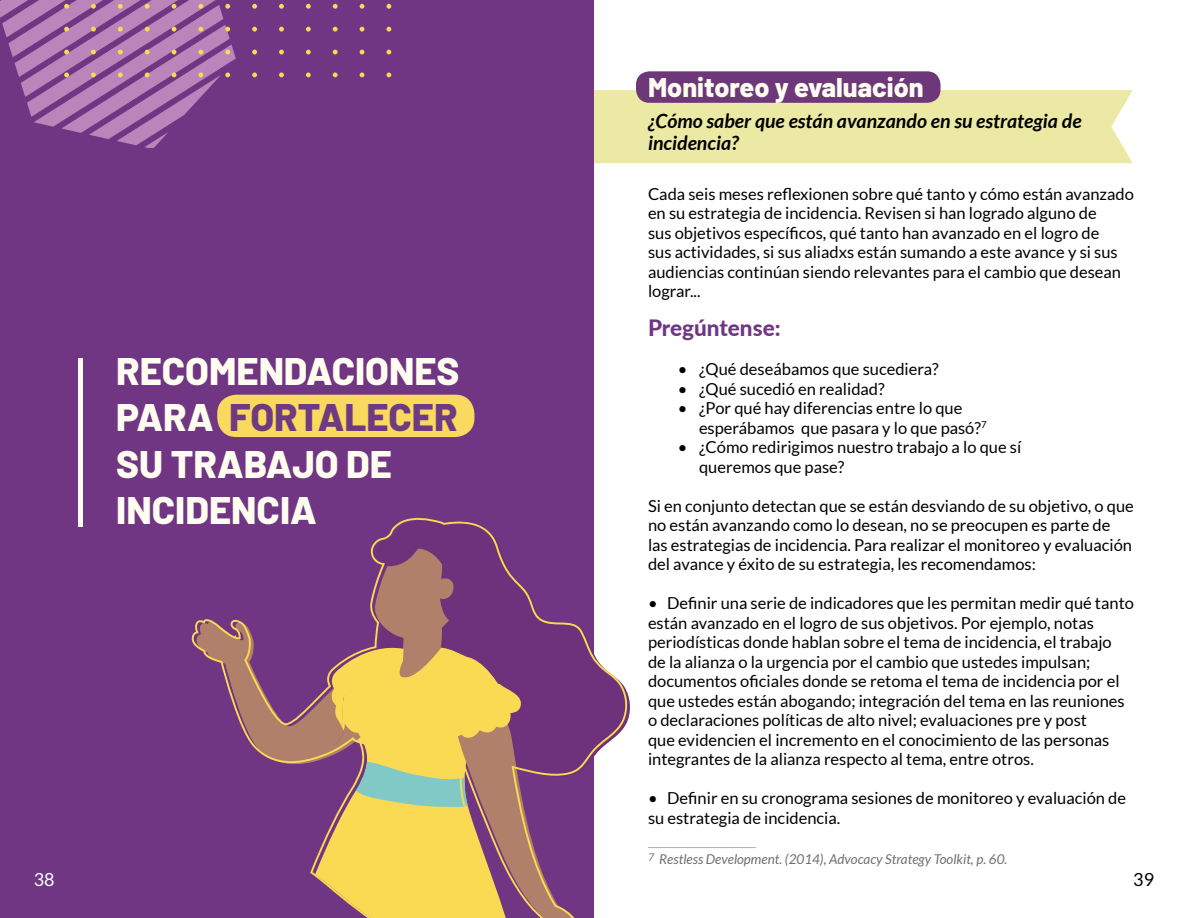
<style>
.page{position:relative;width:1188px;height:918px;background:#fff}
.page>*{position:absolute;margin:0;border:0;box-sizing:border-box;transform-origin:0 0}
.t1{font:800 38.4px/46px "Barlow";color:#fefdef}
.t2{font:800 27px "Barlow";color:#fefdf1}
.t3{font:800 22.5px "Lato";color:#703683}
.t4{font:italic 700 19.5px/22.5px "Lato";color:#000}
.t5{font:18px "Lato";color:#fff}
.t6{font:18px "Lato";color:#000}
.t7{font:16.5px/19.5px "Lato";color:#000}
.t8{font:italic 13.5px "Lato";color:#706f6f}
.s1{color:#6e3a81}
</style>
<div class="page">
<div style="left:0;top:0;width:594px;height:918px;background:#703683"></div>
<svg style="left:386px;top:72px;width:5px;height:5px"></svg>
<svg style="left:360px;top:72px;width:4px;height:5px"></svg>
<svg style="left:333px;top:72px;width:5px;height:5px"></svg>
<svg style="left:306px;top:72px;width:5px;height:5px"></svg>
<svg style="left:279px;top:72px;width:5px;height:5px"></svg>
<svg style="left:252px;top:72px;width:5px;height:5px"></svg>
<svg style="left:386px;top:50px;width:5px;height:4px"></svg>
<svg style="left:360px;top:50px;width:4px;height:4px"></svg>
<svg style="left:333px;top:50px;width:5px;height:4px"></svg>
<svg style="left:306px;top:50px;width:5px;height:4px"></svg>
<svg style="left:279px;top:50px;width:5px;height:4px"></svg>
<svg style="left:252px;top:50px;width:5px;height:4px"></svg>
<svg style="left:386px;top:27px;width:5px;height:5px"></svg>
<svg style="left:360px;top:27px;width:4px;height:5px"></svg>
<svg style="left:333px;top:27px;width:5px;height:5px"></svg>
<svg style="left:306px;top:27px;width:5px;height:5px"></svg>
<svg style="left:279px;top:27px;width:5px;height:5px"></svg>
<svg style="left:252px;top:27px;width:5px;height:5px"></svg>
<svg style="left:386px;top:4px;width:5px;height:5px"></svg>
<svg style="left:360px;top:4px;width:4px;height:5px"></svg>
<svg style="left:333px;top:4px;width:5px;height:5px"></svg>
<svg style="left:306px;top:4px;width:5px;height:5px"></svg>
<svg style="left:279px;top:4px;width:5px;height:5px"></svg>
<svg style="left:252px;top:4px;width:5px;height:5px"></svg>
<svg style="left:0;top:0;width:236px;height:148px"></svg>
<svg style="left:191px;top:517px;width:438px;height:401px"></svg>
<div style="left:594px;top:90px;width:539px;height:73px;background:#ece9a5"></div>
<div style="left:636px;top:71px;width:305px;height:32px;background:#6e3779;border-radius:13px"></div>
<div style="left:217px;top:395px;width:257px;height:42px;background:#f9d95e;border-radius:19px"></div>
<hr style="left:78px;top:358px;width:4px;height:169px;background:#fefcee">
<hr style="left:648px;top:847px;width:108px;height:1px;background:#aeb0b2">
<h1 class="t1" style="left:116px;top:346px;width:345px">RECOMENDACIONES<br>PARA <span class="s1">FORTALECER<br></span>SU TRABAJO DE<br>INCIDENCIA</h1>
<h2 class="t2" style="left:648px;top:67px;width:277px">Monitoreo y evaluación</h2>
<p class="t4" style="left:648px;top:110px;width:435px">¿Cómo saber que están avanzando en su estrategia de incidencia?</p>
<p class="t7" style="left:648px;top:184px;width:488px">Cada seis meses reflexionen sobre qué tanto y cómo están avanzado en su estrategia de incidencia. Revisen si han logrado alguno de<br>sus objetivos específicos, qué tanto han avanzado en el logro de<br>sus actividades, si sus aliadxs están sumando a este avance y si sus audiencias continúan siendo relevantes para el cambio que desean lograr...</p>
<h3 class="t3" style="left:648px;top:311px;width:134px">Pregúntense:</h3>
<p class="t7" style="left:678px;top:359px;width:262px">• ¿Qué deseábamos que sucediera?</p>
<p class="t7" style="left:678px;top:379px;width:208px">• ¿Qué sucedió en realidad?</p>
<p class="t7" style="left:699px;top:398px;width:289px;text-indent:-21px">• ¿Por qué hay diferencias entre lo que esperábamos que pasara y lo que pasó?<sup>7</sup></p>
<p class="t7" style="left:699px;top:437px;width:324px;text-indent:-21px">• ¿Cómo redirigimos nuestro trabajo a lo que sí queremos que pase?</p>
<p class="t7" style="left:648px;top:496px;width:487px">Si en conjunto detectan que se están desviando de su objetivo, o que no están avanzando como lo desean, no se preocupen es parte de las estrategias de incidencia. Para realizar el monitoreo y evaluación del avance y éxito de su estrategia, les recomendamos:</p>
<p class="t7" style="left:648px;top:593px;width:488px">• Definir una serie de indicadores que les permitan medir qué tanto están avanzado en el logro de sus objetivos. Por ejemplo, notas periodísticas donde hablan sobre el tema de incidencia, el trabajo<br>de la alianza o la urgencia por el cambio que ustedes impulsan; documentos oficiales donde se retoma el tema de incidencia por el que ustedes están abogando; integración del tema en las reuniones o declaraciones políticas de alto nivel; evaluaciones pre y post<br>que evidencien el incremento en el conocimiento de las personas integrantes de la alianza respecto al tema, entre otros.</p>
<p class="t7" style="left:648px;top:788px;width:480px">• Definir en su cronograma sesiones de monitoreo y evaluación de su estrategia de incidencia.</p>
<p class="t8" style="left:648px;top:852px;width:361px"><sup>7</sup> Restless Development. (2014), Advocacy Strategy Toolkit, p. 60.</p>
<p class="t5" style="left:34px;top:869px;width:22px">38</p>
<p class="t6" style="left:1133px;top:869px;width:22px">39</p>
</div>
